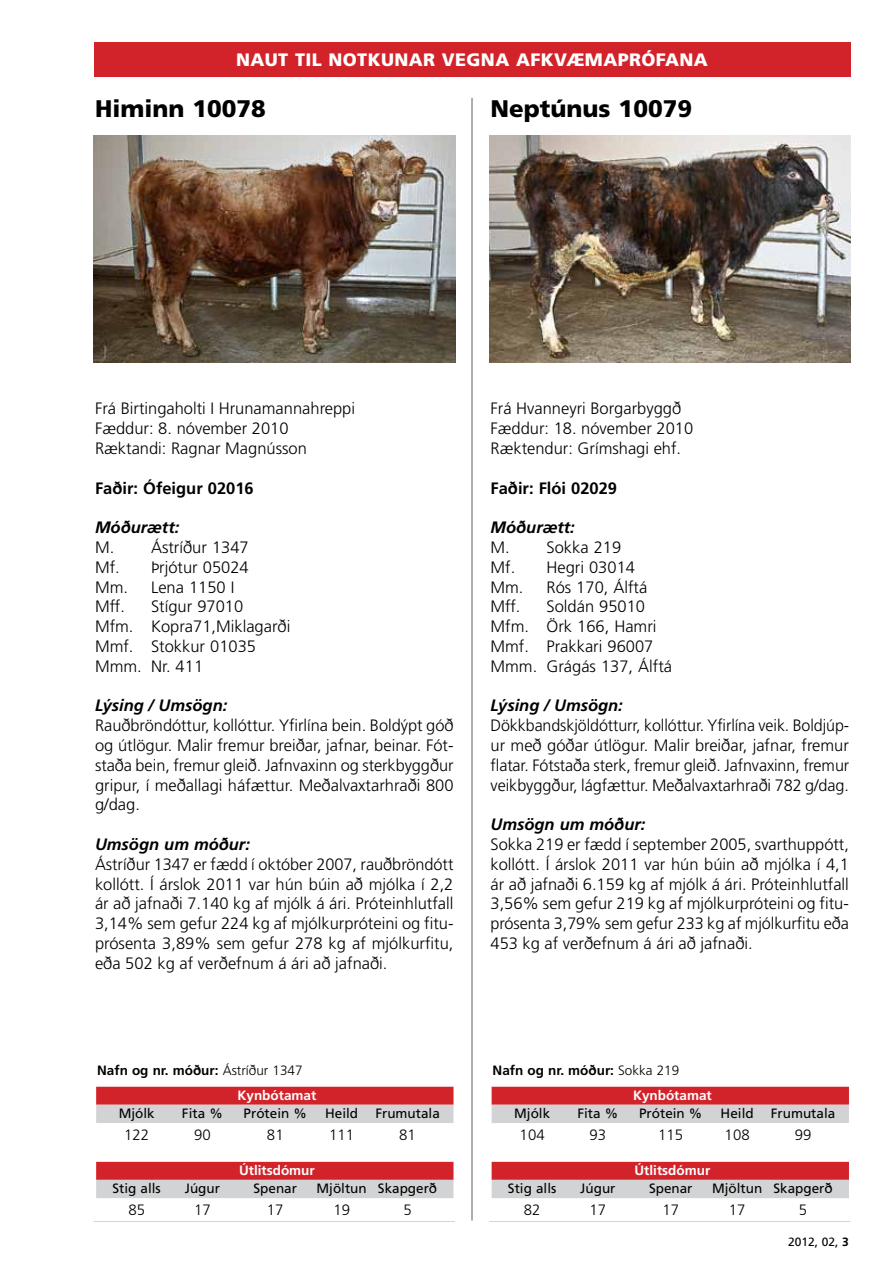
<style>
.page{position:relative;width:893px;height:1263px;background:#fff}
.page>*{position:absolute;margin:0;border:0;box-sizing:border-box;transform-origin:0 0}
.t1{font:900 24px "Frutiger LT Std";color:#000}
.t2{font:900 18px "Frutiger LT Std";letter-spacing:.02em;color:#fff}
.t3{font:300 16.5px/19.8px "Frutiger LT Std";color:#000}
.t4{font:italic 700 16.5px "Frutiger LT Std";color:#000}
.t5{font:700 16.5px "Frutiger LT Std";color:#000}
.t6{font:300 15px "Frutiger LT Std";color:#000}
.t7{font:13.5px "Frutiger LT Std";color:#000}
.t8{font:700 13.5px/24.8px "Frutiger LT Std";color:#000}
.t9{font:700 13.5px "Frutiger LT Std";color:#fff}
.t10{font:12px "Frutiger LT Std";color:#000}
.s1{font-weight:300}
.s2{color:#fff}
.s3{font-weight:700}
</style>
<div class="page">
<hr style="left:94px;top:1220px;width:361px;height:2px;background:#d1d3d4">
<hr style="left:489px;top:1220px;width:361px;height:2px;background:#d1d3d4">
<div style="left:94px;top:43px;width:756px;height:34px;background:#d2232a"></div>
<div style="left:492px;top:1087px;width:357px;height:18px;background:#d2232a"></div>
<div style="left:492px;top:1105px;width:357px;height:18px;background:#d1d3d4"></div>
<div style="left:492px;top:1162px;width:357px;height:18px;background:#d2232a"></div>
<div style="left:492px;top:1180px;width:357px;height:18px;background:#d1d3d4"></div>
<div style="left:96px;top:1087px;width:357px;height:18px;background:#d2232a"></div>
<div style="left:96px;top:1105px;width:357px;height:18px;background:#d1d3d4"></div>
<div style="left:96px;top:1162px;width:357px;height:18px;background:#d2232a"></div>
<div style="left:96px;top:1180px;width:357px;height:18px;background:#d1d3d4"></div>
<img style="left:94px;top:135px;width:361px;height:228px">
<img style="left:489px;top:135px;width:361px;height:228px">
<hr style="left:471px;top:98px;width:2px;height:1122px;background:#939598">
<p class="t2" style="left:236px;top:49px;width:473px">NAUT TIL NOTKUNAR VEGNA AFKVÆMAPRÓFANA</p>
<h1 class="t1" style="left:95px;top:94px;width:172px">Himinn 10078</h1>
<h1 class="t1" style="left:490px;top:94px;width:203px">Neptúnus 10079</h1>
<p class="t3" style="left:95px;top:399px;width:262px">Frá Birtingaholti I Hrunamannahreppi<br>Fæddur: 8. nóvember 2010<br>Ræktandi: Ragnar Magnússon</p>
<p class="t5" style="left:95px;top:478px;width:160px">Faðir: Ófeigur 02016</p>
<p class="t4" style="left:95px;top:518px;width:86px">Móðurætt:</p>
<p class="t3" style="left:95px;top:538px;width:155px">M. Ástríður 1347<br>Mf. Þrjótur 05024<br>Mm. Lena 1150 I<br>Mff.</p>
<p class="t3" style="left:95px;top:597px;width:197px;text-indent:56px">Stígur 97010<br>Mfm. -Kopra71,Miklagarði<br>Mmf. Stokkur 01035<br>Mmm. Nr. 411</p>
<p class="t4" style="left:95px;top:696px;width:134px">Lýsing / Umsögn:</p>
<p class="t3" style="left:95px;top:716px;width:360px;text-align:justify">Rauðbröndóttur, kollóttur. Yfirlína bein. Boldýpt góð og útlögur. Malir fremur breiðar, jafnar, beinar. Fót&shy;staða bein, fremur gleið. Jafnvaxinn og sterkbyggður gripur, í meðallagi háfættur. Meðalvaxtarhraði 800 g/dag.</p>
<p class="t4" style="left:95px;top:834px;width:156px">Umsögn um móður:</p>
<p class="t3" style="left:95px;top:854px;width:360px;text-align:justify">Ástríður 1347 er fædd í október 2007, rauðbröndótt kollótt. Í árslok 2011 var hún búin að mjólka í 2,2 ár að jafnaði 7.140 kg af mjólk á ári. Próteinhlutfall 3,14% sem gefur 224 kg af mjólkurpróteini og fitu&shy;prósenta 3,89% sem gefur 278 kg af mjólkurfitu, eða 502 kg af verðefnum á ári að jafnaði.</p>
<p class="t8" style="left:238px;top:1058px;width:80px;text-indent:-140px">Nafn og nr. móður: <span class="s1">Ástríður 1347<br></span><span class="s2">Kynbótamat</span></p>
<p class="t7" style="left:119px;top:1105px;width:38px">Mjólk</p>
<p class="t7" style="left:182px;top:1105px;width:42px">Fita %</p>
<p class="t7" style="left:244px;top:1105px;width:65px">Prótein %</p>
<p class="t7" style="left:325px;top:1105px;width:35px">Heild</p>
<p class="t7" style="left:375px;top:1105px;width:66px">Frumutala</p>
<p class="t6" style="left:124px;top:1126px;width:27px">122</p>
<p class="t6" style="left:194px;top:1126px;width:18px">90</p>
<p class="t6" style="left:267px;top:1126px;width:18px">81</p>
<p class="t6" style="left:329px;top:1126px;width:27px">111</p>
<p class="t6" style="left:399px;top:1126px;width:18px">81</p>
<p class="t9" style="left:239px;top:1162px;width:77px">Útlitsdómur</p>
<p class="t7" style="left:112px;top:1180px;width:50px">Stig alls</p>
<p class="t7" style="left:185px;top:1180px;width:37px">Júgur</p>
<p class="t7" style="left:254px;top:1180px;width:45px">Spenar</p>
<p class="t7" style="left:317px;top:1180px;width:122px">Mjöltun Skapgerð</p>
<p class="t6" style="left:128px;top:1202px;width:18px">85</p>
<p class="t6" style="left:194px;top:1202px;width:18px">17</p>
<p class="t6" style="left:267px;top:1202px;width:18px">17</p>
<p class="t6" style="left:333px;top:1202px;width:18px">19</p>
<p class="t6" style="left:403px;top:1202px;width:10px">5</p>
<p class="t3" style="left:490px;top:399px;width:204px">Frá Hvanneyri Borgarbyggð<br>Fæddur: 18. nóvember 2010<br>Ræktendur: Grímshagi ehf.</p>
<p class="t5" style="left:490px;top:478px;width:128px">Faðir: Flói 02029</p>
<p class="t4" style="left:490px;top:518px;width:86px">Móðurætt:</p>
<p class="t3" style="left:490px;top:538px;width:158px">M. -Sokka 219<br>Mf. -Hegri 03014<br>Mm. Rós 170, Álftá<br>Mff.</p>
<p class="t3" style="left:490px;top:597px;width:183px;text-indent:56px">Soldán 95010<br>Mfm. Örk 166, Hamri<br>Mmf. Prakkari 96007<br>Mmm. Grágás 137, Álftá</p>
<p class="t4" style="left:491px;top:696px;width:134px">Lýsing / Umsögn:</p>
<p class="t3" style="left:490px;top:716px;width:360px;text-align:justify">Dökkbandskjöldótturr, kollóttur. Yfirlína veik. Boldjúp&shy;ur með góðar útlögur. Malir breiðar, jafnar, fremur flatar. Fótstaða sterk, fremur gleið. Jafnvaxinn, fremur veikbyggður, lágfættur. Meðalvaxtarhraði 782 g/dag.</p>
<p class="t4" style="left:490px;top:815px;width:156px">Umsögn um móður:</p>
<p class="t3" style="left:490px;top:835px;width:360px;text-align:justify">Sokka 219 er fædd í september 2005, svarthuppótt, kollótt. Í árslok 2011 var hún búin að mjólka í 4,1 ár að jafnaði 6.159 kg af mjólk á ári. Próteinhlutfall 3,56% sem gefur 219 kg af mjólkurpróteini og fitu&shy;prósenta 3,79% sem gefur 233 kg af mjólkurfitu eða 453 kg af verðefnum á ári að jafnaði.</p>
<p class="t8" style="left:633px;top:1058px;width:80px;text-indent:-140px">Nafn og nr. móður: <span class="s1">Sokka 219<br></span><span class="s2">Kynbótamat</span></p>
<p class="t7" style="left:514px;top:1105px;width:38px">Mjólk</p>
<p class="t7" style="left:577px;top:1105px;width:42px">Fita %</p>
<p class="t7" style="left:639px;top:1105px;width:65px">Prótein %</p>
<p class="t7" style="left:721px;top:1105px;width:35px">Heild</p>
<p class="t7" style="left:771px;top:1105px;width:66px">Frumutala</p>
<p class="t6" style="left:520px;top:1126px;width:27px">104</p>
<p class="t6" style="left:590px;top:1126px;width:18px">93</p>
<p class="t6" style="left:658px;top:1126px;width:27px">115</p>
<p class="t6" style="left:725px;top:1126px;width:27px">108</p>
<p class="t6" style="left:795px;top:1126px;width:18px">99</p>
<p class="t9" style="left:634px;top:1162px;width:77px">Útlitsdómur</p>
<p class="t7" style="left:508px;top:1180px;width:50px">Stig alls</p>
<p class="t7" style="left:580px;top:1180px;width:37px">Júgur</p>
<p class="t7" style="left:649px;top:1180px;width:45px">Spenar</p>
<p class="t7" style="left:712px;top:1180px;width:122px">Mjöltun Skapgerð</p>
<p class="t6" style="left:524px;top:1202px;width:18px">82</p>
<p class="t6" style="left:590px;top:1202px;width:18px">17</p>
<p class="t6" style="left:662px;top:1202px;width:18px">17</p>
<p class="t6" style="left:729px;top:1202px;width:18px">17</p>
<p class="t6" style="left:799px;top:1202px;width:10px">5</p>
<p class="t10" style="left:788px;top:1234px;width:62px">2012, 02, <span class="s3">3</span></p>
</div>
